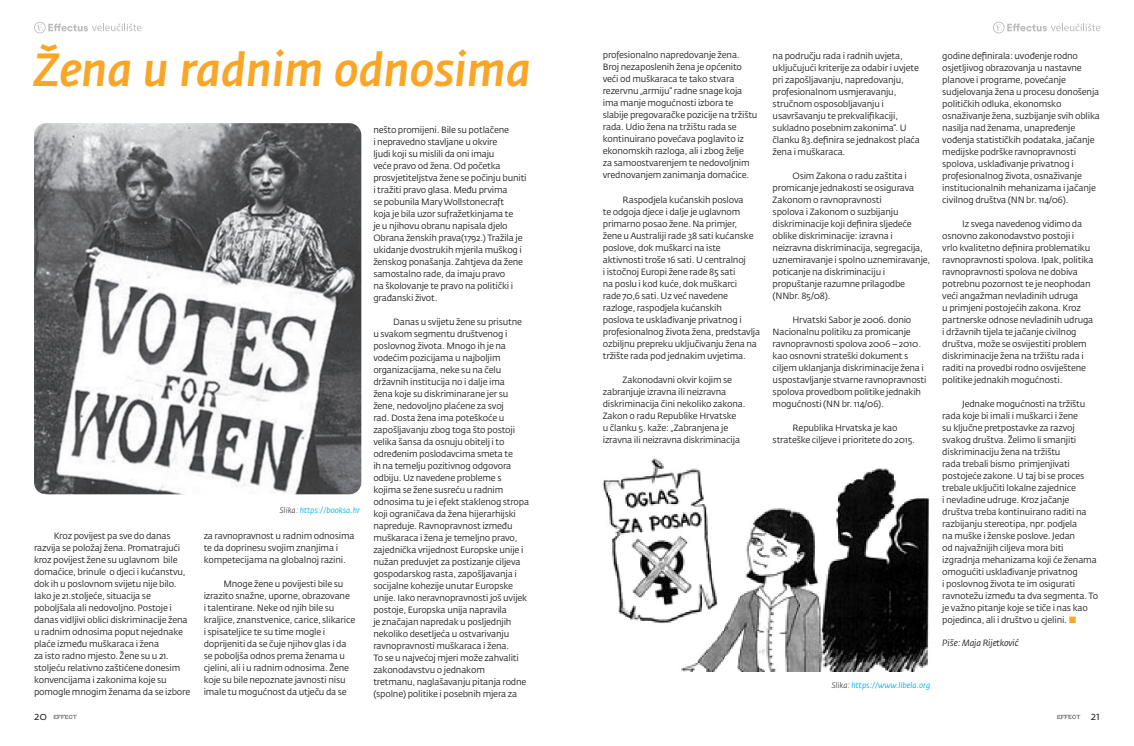
<style>
.page{position:relative;width:1134px;height:746px;background:#fff}
.page>*{position:absolute;margin:0;border:0;box-sizing:border-box;transform-origin:0 0}
.t1{font:italic 500 46px "Fedra Sans Std";color:#f9a628}
.t2{font:11px "Fedra Sans Std";color:#231f20}
.t3{font:9px/12px "Fedra Sans Std";letter-spacing:-.02em;color:#231f20}
.t4{font:italic 9px "Fedra Sans Std";letter-spacing:-.02em;color:#231f20}
.t5{font:italic 8px "Fedra Sans Std";color:#00aeef}
.s1{font-weight:300;color:#231f20}
.s2{color:#f9a628}
</style>
<div class="page">
<svg style="left:54px;top:714px;width:23px;height:5px"></svg>
<svg style="left:1057px;top:714px;width:23px;height:5px"></svg>
<svg style="left:34px;top:22px;width:107px;height:11px"></svg>
<svg style="left:993px;top:22px;width:107px;height:11px"></svg>
<img style="left:602px;top:458px;width:327px;height:213px">
<img style="left:34px;top:123px;width:327px;height:371px">
<h1 class="t1" style="left:34px;top:42px;width:498px">Žena u radnim odnosima</h1>
<p class="t3" style="left:373px;top:124px;width:155px">nešto promijeni. Bile su potlačene<br>i nepravedno stavljane u okvire<br>ljudi koji su mislili da oni imaju<br>veće pravo od žena. Od početka prosvjetiteljstva žene se počinju buniti i tražiti pravo glasa. Među prvima<br>se pobunila Mary Wollstonecraft<br>koja je bila uzor sufražetkinjama te<br>je u njihovu obranu napisala djelo Obrana ženskih prava(1792.) Tražila je ukidanje dvostrukih mjerila muškog i ženskog ponašanja. Zahtjeva da žene samostalno rade, da imaju pravo<br>na školovanje te pravo na politički i građanski život.</p>
<p class="t3" style="left:373px;top:316px;width:157px;text-indent:20px">Danas u svijetu žene su prisutne u svakom segmentu društvenog i poslovnog života. Mnogo ih je na vodećim pozicijama u najboljim organizacijama, neke su na čelu državnih institucija no i dalje ima<br>žena koje su diskriminarane jer su žene, nedovoljno plaćene za svoj<br>rad. Dosta žena ima poteškoće u zapošljavanju zbog toga što postoji velika šansa da osnuju obitelj i to određenim poslodavcima smeta te<br>ih na temelju pozitivnog odgovora odbiju. Uz navedene probleme s kojima se žene susreću u radnim odnosima tu je i efekt staklenog stropa koji ograničava da žena hijerarhijski napreduje. Ravnopravnost između muškaraca i žena je temeljno pravo, zajednička vrijednost Europske unije i nužan preduvjet za postizanje ciljeva gospodarskog rasta, zapošljavanja i socijalne kohezije unutar Europske unije. Iako neravnopravnosti još uvijek postoje, Europska unija napravila<br>je značajan napredak u posljednjih nekoliko desetljeća u ostvarivanju ravnopravnosti muškaraca i žena.<br>To se u najvećoj mjeri može zahvaliti zakonodavstvu o jednakom<br>tretmanu, naglašavanju pitanja rodne (spolne) politike i posebnih mjera za</p>
<p class="t5" style="left:280px;top:504px;width:82px"><span class="s1">Slika:</span> https://booksa.hr</p>
<p class="t3" style="left:34px;top:530px;width:158px;text-indent:20px">Kroz povijest pa sve do danas razvija se položaj žena. Promatrajući kroz povijest žene su uglavnom bile domaćice, brinule o djeci i kućanstvu, dok ih u poslovnom svijetu nije bilo.<br>Iako je 21.stoljeće, situacija se poboljšala ali nedovoljno. Postoje i danas vidljivi oblici diskriminacije žena u radnim odnosima poput nejednake plaće između muškaraca i žena<br>za isto radno mjesto. Žene su u 21. stoljeću relativno zaštićene donesim konvencijama i zakonima koje su pomogle mnogim ženama da se izbore</p>
<p class="t3" style="left:204px;top:530px;width:152px">za ravnopravnost u radnim odnosima te da doprinesu svojim znanjima i kompetecijama na globalnoj razini.</p>
<p class="t3" style="left:204px;top:578px;width:153px;text-indent:20px">Mnoge žene u povijesti bile su izrazito snažne, uporne, obrazovane<br>i talentirane. Neke od njih bile su kraljice, znanstvenice, carice, slikarice i spisateljice te su time mogle i doprijeniti da se čuje njihov glas i da se poboljša odnos prema ženama u cjelini, ali i u radnim odnosima. Žene koje su bile nepoznate javnosti nisu imale tu mogućnost da utječu da se</p>
<p class="t3" style="left:603px;top:49px;width:156px">profesionalno napredovanje žena.<br>Broj nezaposlenih žena je općenito veći od muškaraca te tako stvara rezervnu „armiju“ radne snage koja ima manje mogućnosti izbora te slabije pregovaračke pozicije na tržištu rada. Udio žena na tržištu rada se kontinuirano povećava poglavito iz ekonomskih razloga, ali i zbog želje<br>za samoostvarenjem te nedovoljnim vrednovanjem zanimanja domaćice.</p>
<p class="t3" style="left:603px;top:193px;width:159px;text-indent:20px">Raspodjela kućanskih poslova<br>te odgoja djece i dalje je uglavnom primarno posao žene. Na primjer,<br>žene u Australiji rade 38 sati kućanske poslove, dok muškarci na iste aktivnosti troše 16 sati. U centralnoj<br>i istočnoj Europi žene rade 85 sati<br>na poslu i kod kuće, dok muškarci<br>rade 70,6 sati. Uz već navedene razloge, raspodjela kućanskih<br>poslova te usklađivanje privatnog i profesionalnog života žena, predstavlja ozbiljnu prepreku uključivanju žena na tržište rada pod jednakim uvjetima.</p>
<p class="t3" style="left:603px;top:373px;width:144px;text-indent:20px">Zakonodavni okvir kojim se zabranjuje izravna ili neizravna diskriminacija čini nekoliko zakona.<br>Zakon o radu Republike Hrvatske<br>u članku 5. kaže: „Zabranjena je izravna ili neizravna diskriminacija</p>
<p class="t3" style="left:773px;top:49px;width:149px">na području rada i radnih uvjeta, uključujući kriterije za odabir i uvjete pri zapošljavanju, napredovanju, profesionalnom usmjeravanju, stručnom osposobljavanju i usavršavanju te prekvalifikaciji, sukladno posebnim zakonima“. U članku 83.definira se jednakost plaća žena i muškaraca.</p>
<p class="t3" style="left:773px;top:169px;width:159px;text-indent:20px">Osim Zakona o radu zaštita i promicanje jednakosti se osigurava<br>Zakonom o ravnopravnosti<br>spolova i Zakonom o suzbijanju diskriminacije koji definira sljedeće oblike diskriminacije: izravna i neizravna diskriminacija, segregacija, uznemiravanje i spolno uznemiravanje, poticanje na diskriminaciju i propuštanje razumne prilagodbe (NNbr. 85/08).</p>
<p class="t3" style="left:773px;top:313px;width:155px;text-indent:20px">Hrvatski Sabor je 2006. donio Nacionalnu politiku za promicanje ravnopravnosti spolova 2006 – 2010. kao osnovni strateški dokument s ciljem uklanjanja diskriminacije žena i uspostavljanje stvarne ravnopravnosti spolova provedbom politike jednakih mogućnosti (NN br. 114/06).</p>
<p class="t3" style="left:773px;top:421px;width:144px;text-align:center">Republika Hrvatska je kao strateške ciljeve i prioritete do 2015.</p>
<p class="t3" style="left:942px;top:49px;width:159px">godine definirala: uvođenje rodno osjetljivog obrazovanja u nastavne planove i programe, povećanje sudjelovanja žena u procesu donošenja političkih odluka, ekonomsko osnaživanje žena, suzbijanje svih oblika nasilja nad ženama, unapređenje vođenja statističkih podataka, jačanje medijske podrške ravnopravnosti spolova, usklađivanje privatnog i profesionalnog života, osnaživanje institucionalnih mehanizama i jačanje civilnog društva (NN br. 114/06).</p>
<p class="t3" style="left:942px;top:217px;width:153px;text-indent:20px">Iz svega navedenog vidimo da osnovno zakonodavstvo postoji i<br>vrlo kvalitetno definira problematiku ravnopravnosti spolova. Ipak, politika ravnopravnosti spolova ne dobiva potrebnu pozornost te je neophodan veći angažman nevladinih udruga<br>u primjeni postojećih zakona. Kroz partnerske odnose nevladinih udruga i državnih tijela te jačanje civilnog društva, može se osvijestiti problem diskriminacije žena na tržištu rada i raditi na provedbi rodno osviještene politike jednakih mogućnosti.</p>
<p class="t3" style="left:942px;top:397px;width:158px;text-indent:20px">Jednake mogućnosti na tržištu rada koje bi imali i muškarci i žene<br>su ključne pretpostavke za razvoj svakog društva. Želimo li smanjiti diskriminaciju žena na tržištu<br>rada trebali bismo primjenjivati postojeće zakone. U taj bi se proces trebale uključiti lokalne zajednice<br>i nevladine udruge. Kroz jačanje društva treba kontinuirano raditi na razbijanju stereotipa, npr. podjela<br>na muške i ženske poslove. Jedan<br>od najvažnijih ciljeva mora biti izgradnja mehanizama koji će ženama omogućiti usklađivanje privatnog<br>i poslovnog života te im osigurati ravnotežu između ta dva segmenta. To je važno pitanje koje se tiče i nas kao pojedinca, ali i društvo u cjelini. <span class="s2">■</span></p>
<p class="t4" style="left:942px;top:637px;width:78px">Piše: Maja Rijetković</p>
<p class="t5" style="left:832px;top:679px;width:100px"><span class="s1">Slika:</span> https://www.libela.org</p>
<p class="t2" style="left:34px;top:709px;width:15px">20</p>
<p class="t2" style="left:1091px;top:709px;width:10px">21</p>
</div>
